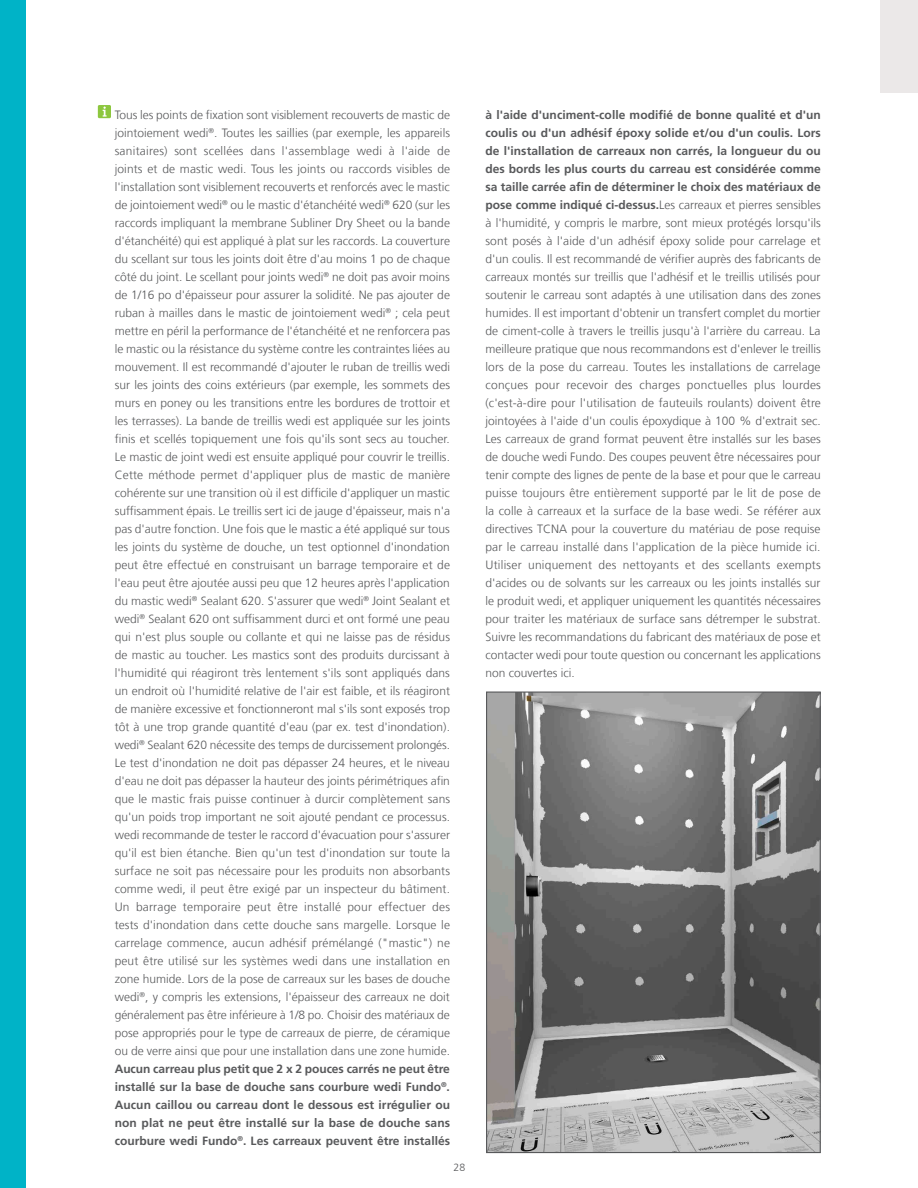
<style>
.page{position:relative;width:918px;height:1188px;background:#fff}
.page>*{position:absolute;margin:0;border:0;box-sizing:border-box;transform-origin:0 0}
.t1{font:300 12px/18px "Frutiger LT Com";color:#58595b;text-align:justify}
.t2{font:700 12px/18px "Frutiger LT Com";letter-spacing:.005em;color:#58595b;text-align:justify}
.t3{font:300 10.5px "Frutiger LT Com";color:#58595b}
.s1{font-weight:700}
</style>
<div class="page">
<div style="left:0;top:0;width:26px;height:1188px;background:#00b3c7"></div>
<div style="left:881px;top:0;width:37px;height:92px;background:#ebe8e8"></div>
<div style="left:98px;top:105px;width:13px;height:13px;background:#8dc73f"></div>
<svg style="left:103px;top:107px;width:4px;height:10px"></svg>
<img style="left:488px;top:694px;width:331px;height:457px">
<div style="left:486px;top:692px;width:335px;height:461px;border:1px solid #58595b"></div>
<p class="t1" style="left:115px;top:106px;width:337px">Tous les points de fixation sont visiblement recouverts de mastic de jointoiement wedi<sup>®</sup>. Toutes les saillies (par exemple, les appareils sanitaires) sont scellées dans l'assemblage wedi à l'aide de joints et de mastic wedi. Tous les joints ou raccords visibles de l'installation sont visiblement recouverts et renforcés avec le mastic de jointoiement wedi<sup>®</sup> ou le mastic d'étanchéité wedi<sup>®</sup> 620 (sur les raccords impliquant la membrane Subliner Dry Sheet ou la bande d'étanchéité) qui est appliqué à plat sur les raccords. La couverture du scellant sur tous les joints doit être d'au moins 1 po de chaque côté du joint. Le scellant pour joints wedi<sup>®</sup> ne doit pas avoir moins de 1/16 po d'épaisseur pour assurer la solidité. Ne pas ajouter de ruban à mailles dans le mastic de jointoiement wedi<sup>®</sup> ; cela peut mettre en péril la performance de l'étanchéité et ne renforcera pas le mastic ou la résistance du système contre les contraintes liées au mouvement. Il est recommandé d'ajouter le ruban de treillis wedi sur les joints des coins extérieurs (par exemple, les sommets des murs en poney ou les transitions entre les bordures de trottoir et les terrasses). La bande de treillis wedi est appliquée sur les joints finis et scellés topiquement une fois qu'ils sont secs au toucher.<br>Le mastic de joint wedi est ensuite appliqué pour couvrir le treillis.<br>Cette méthode permet d'appliquer plus de mastic de manière cohérente sur une transition où il est difficile d'appliquer un mastic suffisamment épais. Le treillis sert ici de jauge d'épaisseur, mais n'a pas d'autre fonction. Une fois que le mastic a été appliqué sur tous les joints du système de douche, un test optionnel d'inondation peut être effectué en construisant un barrage temporaire et de l'eau peut être ajoutée aussi peu que 12 heures après l'application du mastic wedi<sup>®</sup> Sealant 620. S'assurer que wedi<sup>®</sup> Joint Sealant et wedi<sup>®</sup> Sealant 620 ont suffisamment durci et ont formé une peau qui n'est plus souple ou collante et qui ne laisse pas de résidus de mastic au toucher. Les mastics sont des produits durcissant à l'humidité qui réagiront très lentement s'ils sont appliqués dans un endroit où l'humidité relative de l'air est faible, et ils réagiront de manière excessive et fonctionneront mal s'ils sont exposés trop tôt à une trop grande quantité d'eau (par ex. test d'inondation). wedi<sup>®</sup> Sealant 620 nécessite des temps de durcissement prolongés.<br>Le test d'inondation ne doit pas dépasser 24 heures, et le niveau d'eau ne doit pas dépasser la hauteur des joints périmétriques afin que le mastic frais puisse continuer à durcir complètement sans qu'un poids trop important ne soit ajouté pendant ce processus. wedi recommande de tester le raccord d'évacuation pour s'assurer qu'il est bien étanche. Bien qu'un test d'inondation sur toute la surface ne soit pas nécessaire pour les produits non absorbants comme wedi, il peut être exigé par un inspecteur du bâtiment.<br>Un barrage temporaire peut être installé pour effectuer des tests d'inondation dans cette douche sans margelle. Lorsque le carrelage commence, aucun adhésif prémélangé ("mastic") ne peut être utilisé sur les systèmes wedi dans une installation en zone humide. Lors de la pose de carreaux sur les bases de douche wedi<sup>®</sup>, y compris les extensions, l'épaisseur des carreaux ne doit généralement pas être inférieure à 1/8 po. Choisir des matériaux de pose appropriés pour le type de carreaux de pierre, de céramique ou de verre ainsi que pour une installation dans une zone humide.</p>
<p class="t2" style="left:115px;top:1060px;width:337px">Aucun carreau plus petit que 2 x 2 pouces carrés ne peut être installé sur la base de douche sans courbure wedi Fundo<sup>®</sup>.<br>Aucun caillou ou carreau dont le dessous est irrégulier ou non plat ne peut être installé sur la base de douche sans courbure wedi Fundo<sup>®</sup>. Les carreaux peuvent être installés</p>
<p class="t3" style="left:454px;top:1161px;width:13px">28</p>
<p class="t1" style="left:486px;top:106px;width:337px"><span class="s1">à l'aide d'unciment-colle modifié de bonne qualité et d'un coulis ou d'un adhésif époxy solide et/ou d'un coulis. Lors de l'installation de carreaux non carrés, la longueur du ou des bords les plus courts du carreau est considérée comme sa taille carrée afin de déterminer le choix des matériaux de pose comme indiqué ci-dessus.</span>Les carreaux et pierres sensibles à l'humidité, y compris le marbre, sont mieux protégés lorsqu'ils sont posés à l'aide d'un adhésif époxy solide pour carrelage et d'un coulis. Il est recommandé de vérifier auprès des fabricants de carreaux montés sur treillis que l'adhésif et le treillis utilisés pour soutenir le carreau sont adaptés à une utilisation dans des zones humides. Il est important d'obtenir un transfert complet du mortier de ciment-colle à travers le treillis jusqu'à l'arrière du carreau. La meilleure pratique que nous recommandons est d'enlever le treillis lors de la pose du carreau. Toutes les installations de carrelage conçues pour recevoir des charges ponctuelles plus lourdes (c'est-à-dire pour l'utilisation de fauteuils roulants) doivent être jointoyées à l'aide d'un coulis époxydique à 100 % d'extrait sec.<br>Les carreaux de grand format peuvent être installés sur les bases de douche wedi Fundo. Des coupes peuvent être nécessaires pour tenir compte des lignes de pente de la base et pour que le carreau puisse toujours être entièrement supporté par le lit de pose de la colle à carreaux et la surface de la base wedi. Se référer aux directives TCNA pour la couverture du matériau de pose requise par le carreau installé dans l'application de la pièce humide ici.<br>Utiliser uniquement des nettoyants et des scellants exempts d'acides ou de solvants sur les carreaux ou les joints installés sur le produit wedi, et appliquer uniquement les quantités nécessaires pour traiter les matériaux de surface sans détremper le substrat.<br>Suivre les recommandations du fabricant des matériaux de pose et contacter wedi pour toute question ou concernant les applications non couvertes ici.</p>
</div>
